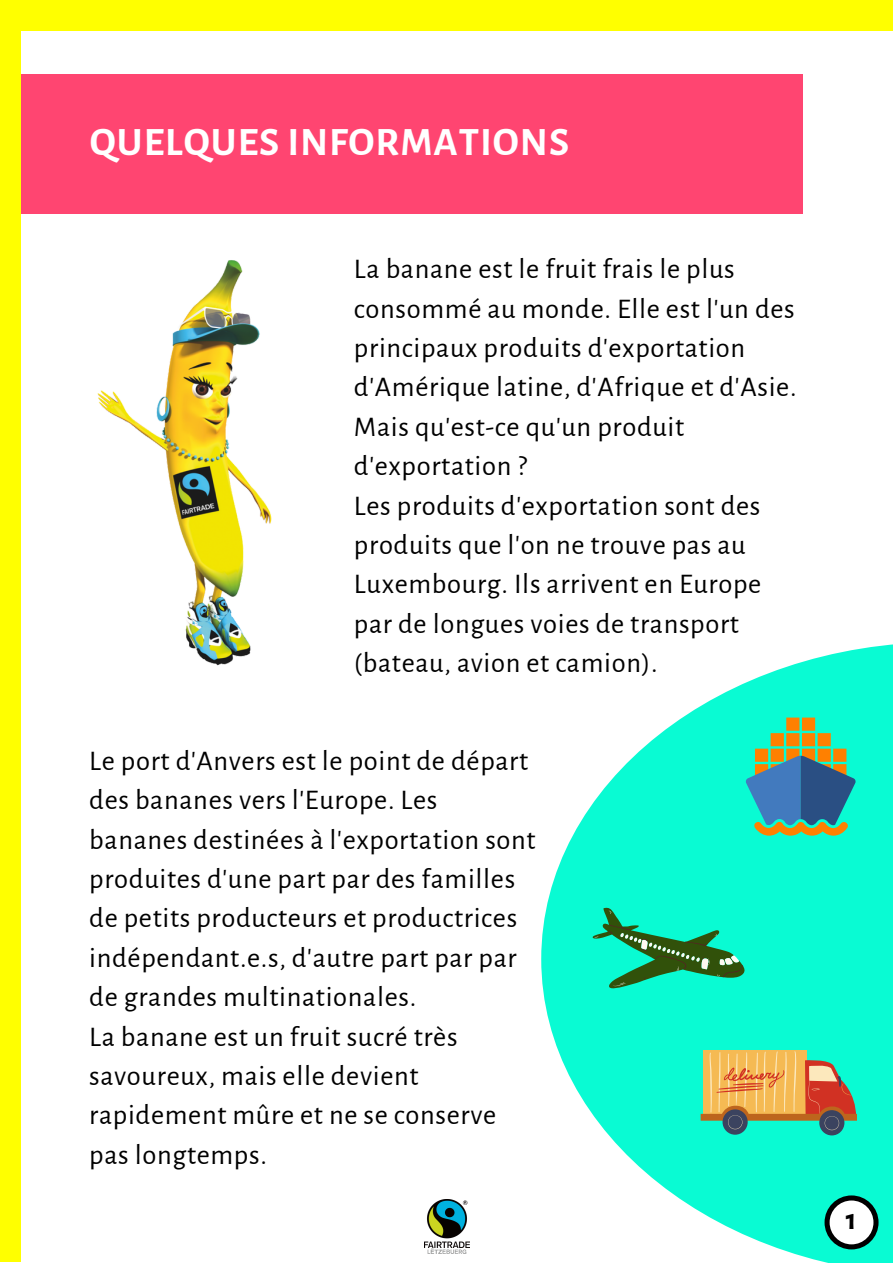
<style>
.page{position:relative;width:893px;height:1264px;background:#fff}
.page>*{position:absolute;margin:0;border:0;box-sizing:border-box;transform-origin:0 0}
.t1{font:700 40.5px "Alegreya Sans";letter-spacing:.025em;color:#fff}
.t2{font:700 30px "Alegreya Sans";color:#000}
.t3{font:28.5px/39.3px "Alegreya Sans";letter-spacing:.025em;color:#000}
</style>
<div class="page">
<svg style="left:541px;top:644px;width:351px;height:618px;fill:#09fbd3"></svg>
<img style="left:97px;top:260px;width:175px;height:406px">
<svg style="left:745px;top:717px;width:110px;height:118px;background:#54a08d"></svg>
<svg style="left:700px;top:1051px;width:156px;height:84px;background:#aaa66b"></svg>
<svg style="left:591px;top:907px;width:153px;height:83px;background:#1dc594"></svg>
<svg style="left:824px;top:1195px;width:54px;height:54px"></svg>
<div style="left:0;top:0;width:892px;height:30px;background:#ff0"></div>
<div style="left:0;top:0;width:21px;height:1262px;background:#ff0"></div>
<div style="left:21px;top:74px;width:782px;height:140px;background:#ff4571"></div>
<img style="left:424px;top:1199px;width:45px;height:54px">
<h1 class="t1" style="left:90px;top:123px;width:481px">QUELQUES INFORMATIONS</h1>
<p class="t3" style="left:354px;top:250px;width:444px">La banane est le fruit frais le plus consommé au monde. Elle est l'un des principaux produits d'exportation d'Amérique latine, d'Afrique et d'Asie.<br>Mais qu'est-ce qu'un produit d'exportation ?<br>Les produits d'exportation sont des produits que l'on ne trouve pas au<br>Luxembourg. Ils arrivent en Europe par de longues voies de transport (bateau, avion et camion).</p>
<p class="t3" style="left:89px;top:741px;width:448px">Le port d'Anvers est le point de départ des bananes vers l'Europe. Les bananes destinées à l'exportation sont produites d'une part par des familles de petits producteurs et productrices indépendant.e.s, d'autre part par par de grandes multinationales.<br>La banane est un fruit sucré très savoureux, mais elle devient rapidement mûre et ne se conserve pas longtemps.</p>
<p class="t2" style="left:845px;top:1205px;width:12px">1</p>
</div>
